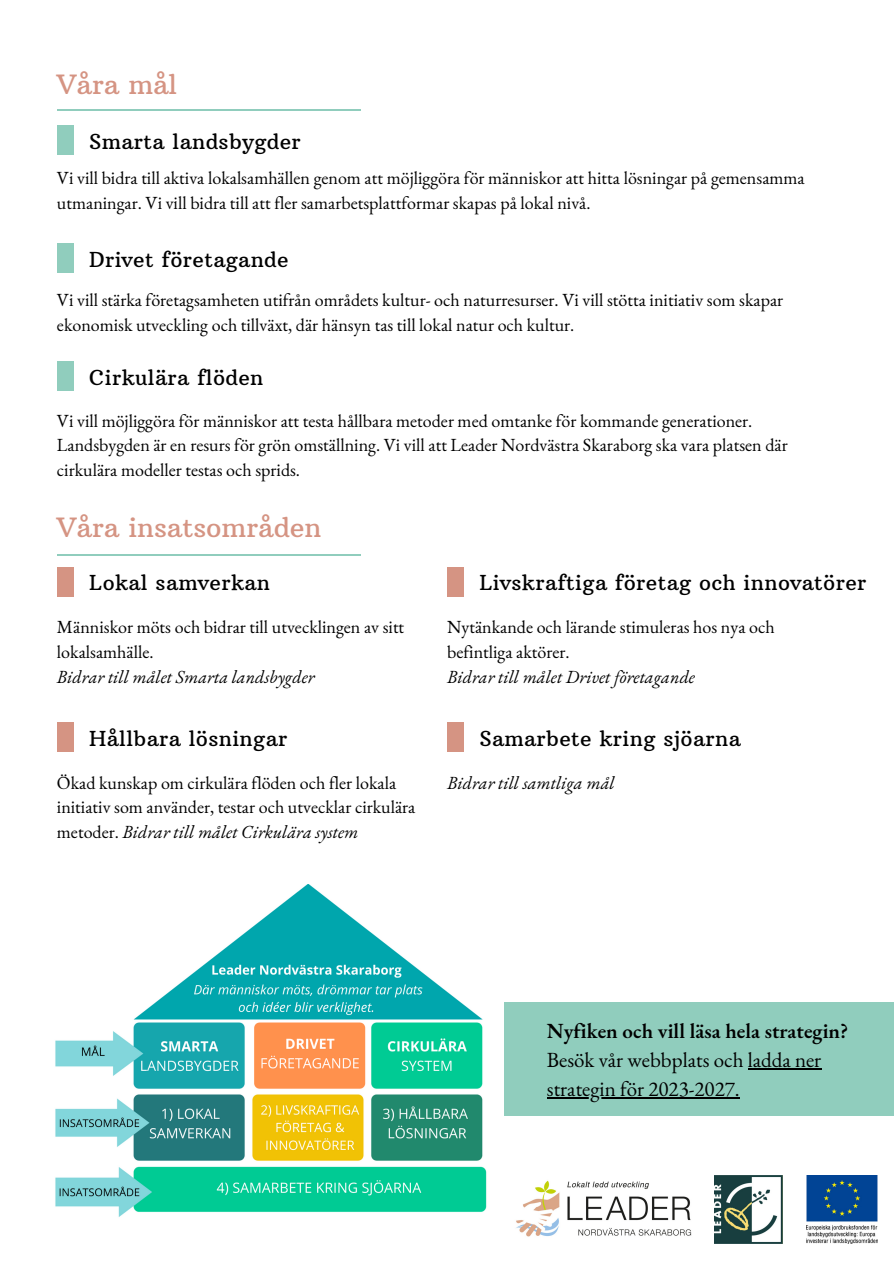
<style>
.page{position:relative;width:894px;height:1264px;background:#fff}
.page>*{position:absolute;margin:0;border:0;box-sizing:border-box;transform-origin:0 0}
.t1{font:27px "Arbutus Slab";color:#d59483}
.t2{font:21px "Arbutus Slab";letter-spacing:.02em;color:#000}
.t3{font:21px/29.2px "EB Garamond";color:#000}
.t4{font:600 21px "EB Garamond";color:#000}
.t5{font:18px/24.8px "EB Garamond";color:#000}
.t6{font:italic 18px "EB Garamond";color:#000}
.s1{font-style:italic}
</style>
<div class="page">
<div style="left:57px;top:126px;width:17px;height:29px;background:#90cdbd"></div>
<div style="left:57px;top:244px;width:17px;height:29px;background:#90cdbd"></div>
<div style="left:57px;top:362px;width:17px;height:29px;background:#90cdbd"></div>
<hr style="left:57px;top:554px;width:303px;height:1px;background:#90cdbd">
<div style="left:57px;top:567px;width:17px;height:29px;background:#d59483"></div>
<div style="left:447px;top:567px;width:17px;height:29px;background:#d59483"></div>
<div style="left:57px;top:722px;width:17px;height:29px;background:#d59483"></div>
<div style="left:447px;top:722px;width:17px;height:29px;background:#d59483"></div>
<div style="left:503px;top:1002px;width:390px;height:114px;background:#90cdbd"></div>
<hr style="left:57px;top:109px;width:303px;height:1px;background:#90cdbd">
<img style="left:516px;top:1180px;width:217px;height:64px">
<img style="left:714px;top:1175px;width:68px;height:68px">
<img style="left:806px;top:1175px;width:71px;height:68px">
<img style="left:55px;top:884px;width:432px;height:333px">
<hr style="left:747px;top:1067px;width:74px;height:2px;background:#000">
<hr style="left:546px;top:1097px;width:193px;height:1px;background:#000">
<p class="t1" style="left:57px;top:68px;width:122px">Våra mål</p>
<p class="t2" style="left:89px;top:128px;width:213px">Smarta landsbygder</p>
<p class="t5" style="left:57px;top:165px;width:749px">Vi vill bidra till aktiva lokalsamhällen genom att möjliggöra för människor att hitta lösningar på gemensamma utmaningar. Vi vill bidra till att fler samarbetsplattformar skapas på lokal nivå.</p>
<p class="t2" style="left:89px;top:246px;width:201px">Drivet företagande</p>
<p class="t5" style="left:57px;top:287px;width:727px">Vi vill stärka företagsamheten utifrån områdets kultur- och naturresurser. Vi vill stötta initiativ som skapar ekonomisk utveckling och tillväxt, där hänsyn tas till lokal natur och kultur.</p>
<p class="t2" style="left:89px;top:364px;width:176px">Cirkulära flöden</p>
<p class="t5" style="left:57px;top:408px;width:732px">Vi vill möjliggöra för människor att testa hållbara metoder med omtanke för kommande generationer.<br>Landsbygden är en resurs för grön omställning. Vi vill att Leader Nordvästra Skaraborg ska vara platsen där cirkulära modeller testas och sprids.</p>
<p class="t1" style="left:57px;top:510px;width:266px">Våra insatsområden</p>
<p class="t2" style="left:89px;top:570px;width:182px">Lokal samverkan</p>
<p class="t2" style="left:479px;top:570px;width:388px">Livskraftiga företag och innovatörer</p>
<p class="t5" style="left:57px;top:614px;width:349px">Människor möts och bidrar till utvecklingen av sitt lokalsamhälle.</p>
<p class="t6" style="left:57px;top:664px;width:259px">Bidrar till målet Smarta landsbygder</p>
<p class="t5" style="left:447px;top:614px;width:329px">Nytänkande och lärande stimuleras hos nya och befintliga aktörer.</p>
<p class="t6" style="left:447px;top:664px;width:249px">Bidrar till målet Drivet företagande</p>
<p class="t2" style="left:89px;top:725px;width:199px">Hållbara lösningar</p>
<p class="t2" style="left:479px;top:725px;width:263px">Samarbete kring sjöarna</p>
<p class="t5" style="left:57px;top:769px;width:360px">Ökad kunskap om cirkulära flöden och fler lokala initiativ som använder, testar och utvecklar cirkulära metoder. <span class="s1">Bidrar till målet Cirkulära system</span></p>
<p class="t6" style="left:447px;top:770px;width:169px">Bidrar till samtliga mål</p>
<p class="t4" style="left:546px;top:1016px;width:303px">Nyfiken och vill läsa hela strategin?</p>
<p class="t3" style="left:546px;top:1044px;width:276px">Besök vår webbplats och ladda ner strategin för 2023-2027.</p>
</div>
